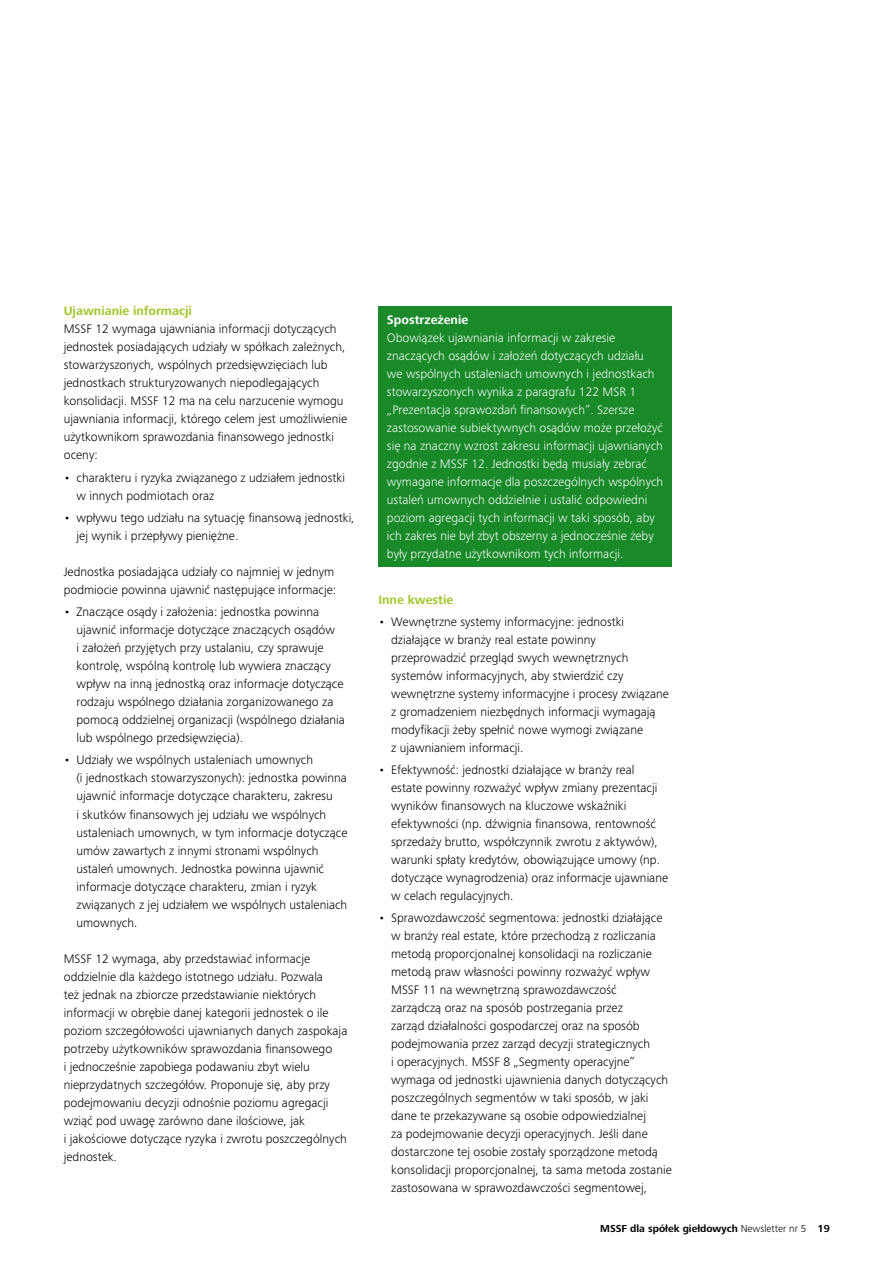
<style>
.page{position:relative;width:893px;height:1263px;background:#fff}
.page>*{position:absolute;margin:0;border:0;box-sizing:border-box;transform-origin:0 0}
.t1{font:300 12.75px/18px "Frutiger Next Pro";color:#000}
.t2{font:300 12.75px/18px "Frutiger Next Pro";color:#fff}
.t3{font:700 12.75px "Frutiger Next Pro";color:#a4c52d}
.t4{font:700 12.75px "Frutiger Next Pro";color:#fff}
.t5{font:700 10.5px "Frutiger Next Pro";color:#000}
.s1{font-weight:300}
</style>
<div class="page">
<div style="left:378px;top:306px;width:294px;height:260px;background:#198929"></div>
<p class="t3" style="left:64px;top:304px;width:130px">Ujawnianie informacji</p>
<p class="t1" style="left:64px;top:320px;width:285px">MSSF 12 wymaga ujawniania informacji dotyczących jednostek posiadających udziały w spółkach zależnych, stowarzyszonych, wspólnych przedsięwzięciach lub jednostkach strukturyzowanych niepodlegających konsolidacji. MSSF 12 ma na celu narzucenie wymogu ujawniania informacji, którego celem jest umożliwienie użytkownikom sprawozdania finansowego jednostki oceny:</p>
<p class="t1" style="left:77px;top:468px;width:270px;text-indent:-13px">• charakteru i ryzyka związanego z udziałem jednostki w innych podmiotach oraz</p>
<p class="t1" style="left:77px;top:509px;width:280px;text-indent:-13px">• wpływu tego udziału na sytuację finansową jednostki, jej wynik i przepływy pieniężne.</p>
<p class="t1" style="left:64px;top:563px;width:274px">Jednostka posiadająca udziały co najmniej w jednym podmiocie powinna ujawnić następujące informacje:</p>
<p class="t1" style="left:77px;top:603px;width:270px;text-indent:-13px">• Znaczące osądy i założenia: jednostka powinna ujawnić informacje dotyczące znaczących osądów<br>i założeń przyjętych przy ustalaniu, czy sprawuje kontrolę, wspólną kontrolę lub wywiera znaczący wpływ na inną jednostką oraz informacje dotyczące rodzaju wspólnego działania zorganizowanego za pomocą oddzielnej organizacji (wspólnego działania lub wspólnego przedsięwzięcia).</p>
<p class="t1" style="left:77px;top:751px;width:273px;text-indent:-13px">• Udziały we wspólnych ustaleniach umownych<br>(i jednostkach stowarzyszonych): jednostka powinna ujawnić informacje dotyczące charakteru, zakresu<br>i skutków finansowych jej udziału we wspólnych ustaleniach umownych, w tym informacje dotyczące umów zawartych z innymi stronami wspólnych ustaleń umownych. Jednostka powinna ujawnić informacje dotyczące charakteru, zmian i ryzyk związanych z jej udziałem we wspólnych ustaleniach umownych.</p>
<p class="t1" style="left:64px;top:949px;width:285px">MSSF 12 wymaga, aby przedstawiać informacje oddzielnie dla każdego istotnego udziału. Pozwala<br>też jednak na zbiorcze przedstawianie niektórych informacji w obrębie danej kategorii jednostek o ile poziom szczegółowości ujawnianych danych zaspokaja potrzeby użytkowników sprawozdania finansowego<br>i jednocześnie zapobiega podawaniu zbyt wielu nieprzydatnych szczegółów. Proponuje się, aby przy podejmowaniu decyzji odnośnie poziomu agregacji wziąć pod uwagę zarówno dane ilościowe, jak<br>i jakościowe dotyczące ryzyka i zwrotu poszczególnych jednostek.</p>
<p class="t4" style="left:387px;top:312px;width:83px">Spostrzeżenie</p>
<p class="t2" style="left:387px;top:329px;width:278px">Obowiązek ujawniania informacji w zakresie znaczących osądów i założeń dotyczących udziału<br>we wspólnych ustaleniach umownych i jednostkach stowarzyszonych wynika z paragrafu 122 MSR 1 „Prezentacja sprawozdań finansowych”. Szersze zastosowanie subiektywnych osądów może przełożyć się na znaczny wzrost zakresu informacji ujawnianych zgodnie z MSSF 12. Jednostki będą musiały zebrać wymagane informacje dla poszczególnych wspólnych ustaleń umownych oddzielnie i ustalić odpowiedni poziom agregacji tych informacji w taki sposób, aby ich zakres nie był zbyt obszerny a jednocześnie żeby były przydatne użytkownikom tych informacji.</p>
<p class="t3" style="left:378px;top:592px;width:76px">Inne kwestie</p>
<p class="t1" style="left:391px;top:612px;width:279px;text-indent:-13px">• Wewnętrzne systemy informacyjne: jednostki działające w branży real estate powinny przeprowadzić przegląd swych wewnętrznych systemów informacyjnych, aby stwierdzić czy wewnętrzne systemy informacyjne i procesy związane z gromadzeniem niezbędnych informacji wymagają modyfikacji żeby spełnić nowe wymogi związane<br>z ujawnianiem informacji.</p>
<p class="t1" style="left:391px;top:761px;width:278px;text-indent:-13px">• Efektywność: jednostki działające w branży real estate powinny rozważyć wpływ zmiany prezentacji wyników finansowych na kluczowe wskaźniki efektywności (np. dźwignia finansowa, rentowność sprzedaży brutto, współczynnik zwrotu z aktywów), warunki spłaty kredytów, obowiązujące umowy (np. dotyczące wynagrodzenia) oraz informacje ujawniane w celach regulacyjnych.</p>
<p class="t1" style="left:391px;top:909px;width:282px;text-indent:-13px">• Sprawozdawczość segmentowa: jednostki działające w branży real estate, które przechodzą z rozliczania metodą proporcjonalnej konsolidacji na rozliczanie metodą praw własności powinny rozważyć wpływ MSSF 11 na wewnętrzną sprawozdawczość<br>zarządczą oraz na sposób postrzegania przez<br>zarząd działalności gospodarczej oraz na sposób podejmowania przez zarząd decyzji strategicznych<br>i operacyjnych. MSSF 8 „Segmenty operacyjne” wymaga od jednostki ujawnienia danych dotyczących poszczególnych segmentów w taki sposób, w jaki dane te przekazywane są osobie odpowiedzialnej<br>za podejmowanie decyzji operacyjnych. Jeśli dane dostarczone tej osobie zostały sporządzone metodą konsolidacji proporcjonalnej, ta sama metoda zostanie zastosowana w sprawozdawczości segmentowej,</p>
<p class="t5" style="left:600px;top:1222px;width:231px">MSSF dla spółek giełdowych <span class="s1">Newsletter nr 5</span> 19</p>
</div>
